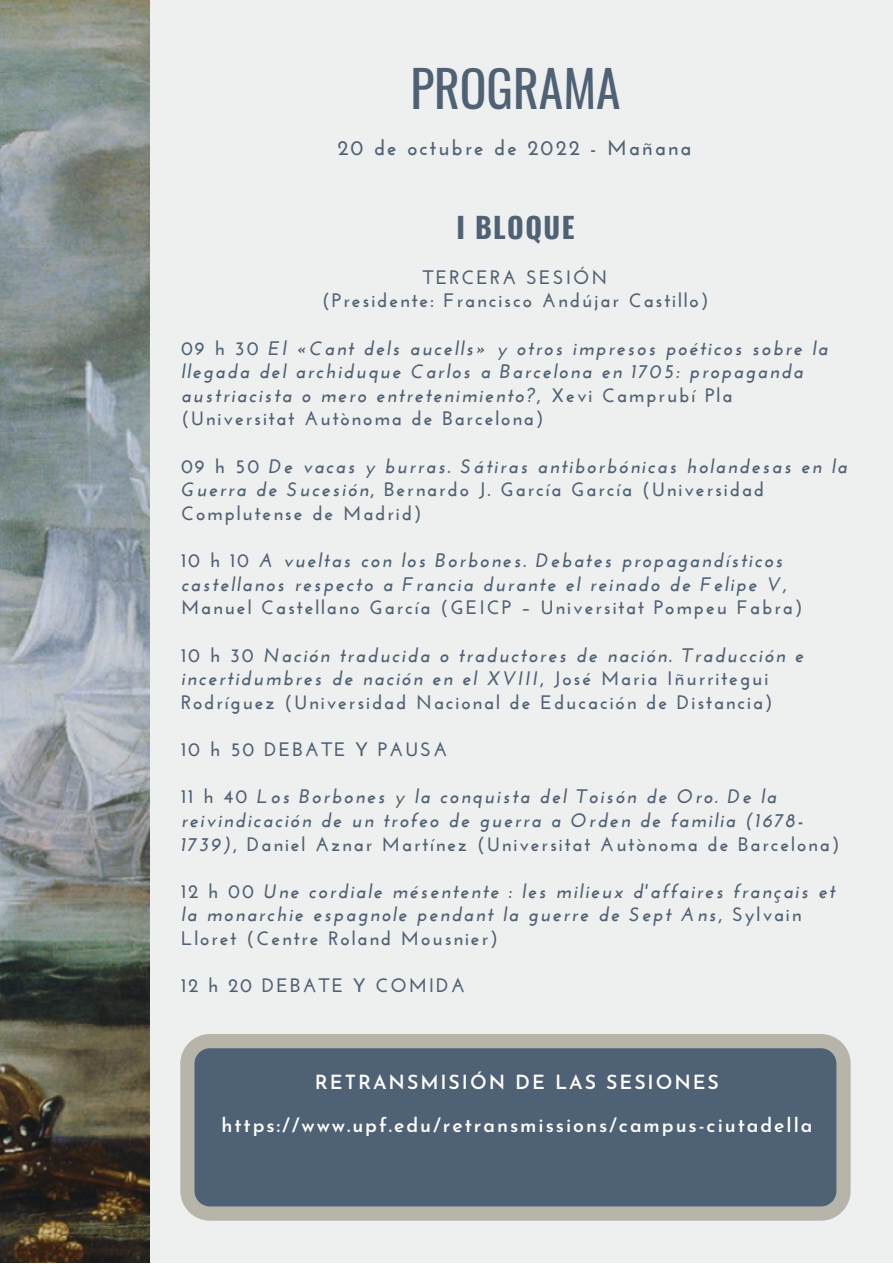
<style>
.page{position:relative;width:893px;height:1264px;background:#fff}
.page>*{position:absolute;margin:0;border:0;box-sizing:border-box;transform-origin:0 0}
.t1{font:49.65px "Oswald";color:#4f6174}
.t2{font:700 28.5px "Oswald";letter-spacing:.05em;color:#4f6174}
.t3{font:700 21.15px "Josefin Sans";letter-spacing:.1em;color:#4f6174}
.t4{font:italic 700 19.5px/23.5px "Josefin Sans";letter-spacing:.1em;color:#4f6174}
.t5{font:700 19.5px/23.5px "Josefin Sans";letter-spacing:.1em;color:#4f6174;text-align:center}
.t6{font:600 19.5px/42.8px "Josefin Sans";letter-spacing:.1em;color:#fff;text-align:center}
.s1{font-style:normal}
.s2{font-style:italic}
</style>
<div class="page">
<div style="left:0;top:0;width:892px;height:1262px;background:#eeefef"></div>
<img style="left:0;top:0;width:149px;height:1262px">
<svg style="left:180px;top:1034px;width:670px;height:186px;fill:#4f6174"></svg>
<h1 class="t1" style="left:410px;top:50px;width:212px">PROGRAMA</h1>
<p class="t3" style="left:337px;top:139px;width:355px">20 de octubre de 2022 - Mañana</p>
<h2 class="t2" style="left:456px;top:205px;width:120px">I BLOQUE</h2>
<p class="t5" style="left:322px;top:267px;width:388px">TERCERA SESIÓN<br>(Presidente: Francisco Andújar Castillo)</p>
<p class="t4" style="left:181px;top:338px;width:648px"><span class="s1">09 h 30</span> El «Cant dels aucells» y otros impresos poéticos sobre la llegada del archiduque Carlos a Barcelona en 1705: propaganda austriacista o mero entretenimiento?<span class="s1">, Xevi Camprubí Pla (Universitat Autònoma de Barcelona)</span></p>
<p class="t4" style="left:181px;top:456px;width:667px"><span class="s1">09 h 50</span> De vacas y burras. Sátiras antiborbónicas holandesas en la<br>Guerra de Sucesión<span class="s1">, Bernardo J. García García (Universidad<br>Complutense de Madrid)</span></p>
<p class="t4" style="left:181px;top:550px;width:623px"><span class="s1">10 h 10</span> A vueltas con los Borbones. Debates propagandísticos castellanos respecto a Francia durante el reinado de Felipe V<span class="s1">,<br>Manuel Castellano García (GEICP – Universitat Pompeu Fabra)</span></p>
<p class="t5" style="left:181px;top:645px;width:624px;text-align:left">10 h 30 <span class="s2">Nación traducida o traductores de nación. Traducción e incertidumbres de nación en el XVIII</span>, José Maria Iñurritegui<br>Rodríguez (Universidad Nacional de Educación de Distancia)</p>
<p class="t5" style="left:181px;top:739px;width:268px">10 h 50 DEBATE Y PAUSA</p>
<p class="t4" style="left:181px;top:786px;width:660px"><span class="s1">11 h 40</span> Los Borbones y la conquista del Toisón de Oro. De la reivindicación de un trofeo de guerra a Orden de familia (1678-<br>1739)<span class="s1">, Daniel Aznar Martínez (Universitat Autònoma de Barcelona)</span></p>
<p class="t4" style="left:181px;top:881px;width:655px"><span class="s1">12 h 00</span> Une cordiale mésentente : les milieux d'affaires français et la monarchie espagnole pendant la guerre de Sept Ans<span class="s1">, Sylvain<br>Lloret (Centre Roland Mousnier)</span></p>
<p class="t5" style="left:181px;top:975px;width:286px">12 h 20 DEBATE Y COMIDA</p>
<p class="t6" style="left:221px;top:1063px;width:592px">RETRANSMISIÓN DE LAS SESIONES https://www.upf.edu/retransmissions/campus-ciutadella</p>
</div>
